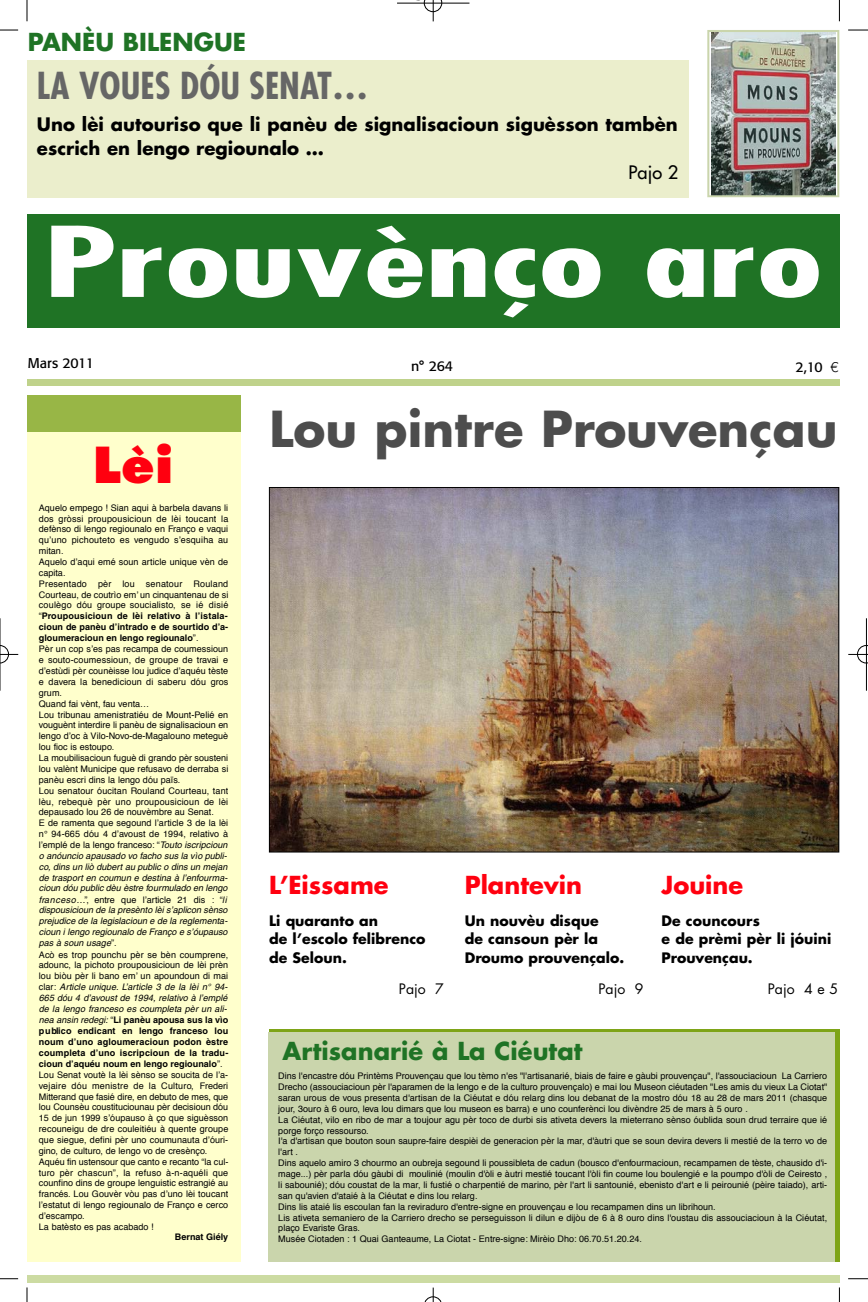
<style>
.page{position:relative;width:868px;height:1302px;background:#fff}
.page>*{position:absolute;margin:0;border:0;box-sizing:border-box;transform-origin:0 0}
.t1{font:700 condensed 94.5px "Futura";color:#fff;scale:1.6 1}
.t2{font:700 48.15px "Futura";color:#4d4d4d}
.t3{font:800 48.15px "Futura";color:#ff000f}
.t4{font:700 condensed 36.15px "Futura";color:#666}
.t5{font:700 24.15px "Futura";color:#1f7325}
.t6{font:700 24.15px "Futura";color:#ff000f}
.t7{font:700 18.15px/23.7px "Futura";letter-spacing:.005em;color:#000}
.t8{font:18.15px "Futura";color:#000}
.t9{font:700 14.1px/18.3px "Futura";color:#000}
.t10{font:14.1px "Formata";letter-spacing:-.015em;color:#000}
.t11{font:14.1px "Futura";color:#000}
.t12{font:9px/10.9px "Helvetica";letter-spacing:.005em;color:#000}
.t13{font:700 9px "Helvetica";color:#000}
.s1{font-family:"LT Euro Money"}
.s2{font-weight:700}
.s3{font-style:italic}
</style>
<div class="page">
<img style="left:269px;top:487px;width:570px;height:365px">
<div style="left:27px;top:379px;width:812px;height:6px;background:#bfd28b"></div>
<div style="left:27px;top:214px;width:812px;height:113px;background:#1f7325"></div>
<div style="left:27px;top:1274px;width:812px;height:8px;background:#ccdba2"></div>
<div style="left:27px;top:60px;width:661px;height:137px;background:#ebeecc"></div>
<img style="left:707px;top:30px;width:132px;height:167px">
<div style="left:27px;top:413px;width:213px;height:848px;background:#ffc"></div>
<div style="left:27px;top:395px;width:213px;height:37px;background:#98b646"></div>
<div style="left:268px;top:1031px;width:569px;height:230px;background:#cad5ac"></div>
<hr style="left:835px;top:1031px;width:4px;height:230px;background:#7ea417">
<hr style="left:269px;top:1029px;width:570px;height:2px;background:#7ea417">
<svg style="left:0;top:29px;width:19px;height:2px"></svg>
<svg style="left:27px;top:0;width:1px;height:21px"></svg>
<svg style="left:848px;top:29px;width:19px;height:2px"></svg>
<svg style="left:838px;top:0;width:2px;height:22px"></svg>
<svg style="left:0;top:1278px;width:19px;height:1px"></svg>
<svg style="left:26px;top:1287px;width:2px;height:14px"></svg>
<svg style="left:848px;top:1278px;width:19px;height:1px"></svg>
<svg style="left:838px;top:1287px;width:2px;height:14px"></svg>
<hr style="left:397px;top:3px;width:72px;height:1px;background:#000">
<svg style="left:423px;top:0;width:20px;height:22px"></svg>
<svg style="left:425px;top:1287px;width:16px;height:14px"></svg>
<hr style="left:866px;top:618px;width:1px;height:72px;background:#000">
<svg style="left:848px;top:644px;width:19px;height:20px"></svg>
<hr style="left:0;top:618px;width:1px;height:72px;background:#000">
<svg style="left:0;top:644px;width:19px;height:20px"></svg>
<h3 class="t5" style="left:28px;top:26px;width:220px">PANÈU BILENGUE</h3>
<h3 class="t4" style="left:37px;top:63px;width:333px">LA VOUES DÓU SENAT…</h3>
<h3 class="t7" style="left:37px;top:112px;width:642px">Uno lèi autouriso que li panèu de signalisacioun siguèsson tambèn escrich en lengo regiounalo …</h3>
<h3 class="t8" style="left:628px;top:161px;width:51px">Pajo 2</h3>
<h1 class="t1" style="left:43px;top:203px;width:488px">Prouvènço aro</h1>
<h3 class="t10" style="left:28px;top:354px;width:68px">Mars 2011</h3>
<h3 class="t10" style="left:411px;top:357px;width:44px">n° 264</h3>
<h3 class="t10" style="left:795px;top:358px;width:44px">2,10 <span class="s1">3</span></h3>
<h2 class="t3" style="left:93px;top:434px;width:82px">Lèi</h2>
<p class="t12" style="left:39px;top:502px;width:191px">Aquelo empego ! Sian aqui à barbela davans li dos gròssi proupousicioun de lèi toucant la defènso di lengo regiounalo en Franço e vaqui quʼuno pichouteto es vengudo sʼesquiha au mitan.<br>Aquelo dʼaqui emé soun article unique vèn de capita.<br>Presentado pèr lou senatour Rouland Courteau, de coutrìo emʼ un cinquantenau de si coulègo dóu groupe soucialisto, se ié disié “<span class="s2">Proupousicioun de lèi relativo à l’istala&shy;cioun de panèu d’intrado e de sourtido d’a&shy;gloumeracioun en lengo regiounalo</span>”.<br>Pèr un cop sʼes pas recampa de coumessioun e souto-coumessioun, de groupe de travai e dʼestùdi pèr counèisse lou judice dʼaquéu tèste e davera la benedicioun di saberu dóu gros grum.<br>Quand fai vènt, fau venta…<br>Lou tribunau amenistratiéu de Mount-Pelié en vouguènt interdire li panèu de signalisacioun en lengo dʼoc à Vilo-Novo-de-Magalouno meteguè lou fioc is estoupo.<br>La moubilisacioun fuguè di grando pèr sousteni lou valènt Municipe que refusavo de derraba si panèu escri dins la lengo dóu païs.<br>Lou senatour óucitan Rouland Courteau, tant lèu, rebequè pèr uno proupousicioun de lèi depausado lou 26 de nouvèmbre au Senat.<br>E de ramenta que segound lʼarticle 3 de la lèi n° 94-665 dóu 4 dʼavoust de 1994, relativo à lʼemplé de la lengo franceso: “<span class="s3">Touto iscripcioun o anóuncio apausado vo facho sus la vìo publi&shy;co, dins un liò dubert au public o dins un mejan de trasport en coumun e destina à l’enfourma&shy;cioun dóu public dèu èstre fourmulado en lengo fra n c e s o …</span>”, entre que lʼarticle 21 dis : “<span class="s3">l i dispousicioun de la presènto lèi s’aplicon sènso prejudice de la legislacioun e de la reglementa&shy;cioun i lengo regiounalo de Franço e s’óupauso pas à soun usage</span>”.<br>Acò es trop pounchu pèr se bèn coumprene, adounc, la pichoto proupousicioun de lèi prèn lou biòu pèr li bano emʼ un apoundoun di mai clar: <span class="s3">Article unique. L’article 3 de la lèi n° 94- 665 dóu 4 d’avoust de 1994, relativo à l’emplé de la lengo franceso es coumpleta pèr un ali&shy;nea ansin redegi:</span> “<span class="s2">Li panèu apousa sus la vìo p u blico endicant en lengo franceso lou noum d’uno agloumeracioun podon èstre coumpleta d’uno iscripcioun de la tradu&shy;cioun d’aquéu noum en lengo regiounalo</span>”.<br>Lou Senat voutè la lèi sènso se soucita de lʼa&shy;vejaire dóu menistre de la Culturo, Frederi Mitterand que fasié dire, en debuto de mes, que lou Counsèu coustituciounau pèr decisioun dóu 15 de jun 1999 sʼóupauso à ço que siguèsson recouneigu de dre couleitiéu à quente groupe que siegue, defini pèr uno coumunauta dʼóuri&shy;gino, de culturo, de lengo vo de cresènço.<br>Aquéu fin ustensour que canto e recanto “la cul&shy;turo pèr chascun”, la refuso à-n-aquéli que counfino dins de groupe lenguistic estrangié au francés. Lou Gouvèr vòu pas dʼuno lèi toucant lʼestatut di lengo regiounalo de Franço e cerco dʼescampo.<br>La batèsto es pas acabado !</p>
<p class="t13" style="left:175px;top:1231px;width:55px">Bernat Giély</p>
<h2 class="t2" style="left:269px;top:396px;width:569px">Lou pintre Prouvençau</h2>
<h3 class="t6" style="left:269px;top:868px;width:121px">L’Eissame</h3>
<h3 class="t9" style="left:269px;top:911px;width:158px">Li quaranto an<br>de l’escolo felibrenco de Seloun.</h3>
<h3 class="t11" style="left:399px;top:979px;width:46px">Pajo 7</h3>
<h3 class="t6" style="left:464px;top:868px;width:119px">Plantevin</h3>
<h3 class="t9" style="left:464px;top:911px;width:161px">Un nouvèu disque<br>de cansoun pèr la<br>Droumo prouvençalo.</h3>
<h3 class="t11" style="left:598px;top:979px;width:46px">Pajo 9</h3>
<h3 class="t5" style="left:282px;top:1034px;width:301px">Artisanarié à La Ciéutat</h3>
<h3 class="t6" style="left:661px;top:868px;width:83px">Jouine</h3>
<h3 class="t9" style="left:661px;top:911px;width:171px">De councours<br>e de prèmi pèr li jóuini<br>Prouvençau.</h3>
<h3 class="t11" style="left:767px;top:979px;width:72px">Pajo 4 e 5</h3>
<p class="t12" style="left:278px;top:1071px;width:550px">Dins l'encastre dóu Printèms Prouvençau que lou tèmo n'es "l'artisanarié, biais de faire e gàubi prouvençau", l'assouciacioun La Carriero Drecho (assouciacioun pèr l'aparamen de la lengo e de la culturo prouvençalo) e mai lou Museon ciéutaden "Les amis du vieux La Ciotat" saran urous de vous presenta d'artisan de la Ciéutat e dóu relarg dins lou debanat de la mostro dóu 18 au 28 de mars 2011 (chasque jour, 3ouro à 6 ouro, leva lou dimars que lou museon es barra) e uno counferènci lou divèndre 25 de mars à 5 ouro .<br>La Ciéutat, vilo en ribo de mar a toujour agu pèr toco de durbi sis ativeta devers la mieterrano sènso óublida soun drud terraire que ié porge forço ressourso.<br>I'a d'artisan que bouton soun saupre-faire despièi de generacion pèr la mar, d'àutri que se soun devira devers li mestié de la terro vo de l'art .<br>Dins aquelo amiro 3 chourmo an oubreja segound li poussibleta de cadun (bousco d'enfourmacioun, recampamen de tèste, chausido d'i&shy;mage...) pèr parla dóu gàubi di moulinié (moulin d'òli e àutri mestié toucant l'òli fin coume lou boulengié e la poumpo d'òli de Ceiresto , li sabounié); dóu coustat de la mar, li fustié o charpentié de marino, pèr l'art li santounié, ebenisto d'art e li peirounié (pèire taiado), arti&shy;san qu'avien d'ataié à la Ciéutat e dins lou relarg.<br>Dins lis ataié lis escoulan fan la reviraduro d'entre-signe en prouvençau e lou recampamen dins un librihoun.<br>Lis ativeta semaniero de la Carriero drecho se perseguisson li dilun e dijòu de 6 à 8 ouro dins l'oustau dis assouciacioun à la Ciéutat, plaço Evariste Gras.<br>Musée Ciotaden : 1 Quai Ganteaume, La Ciotat - Entre-signe: Mirèio Dho: 06.70.51.20.24.</p>
</div>
